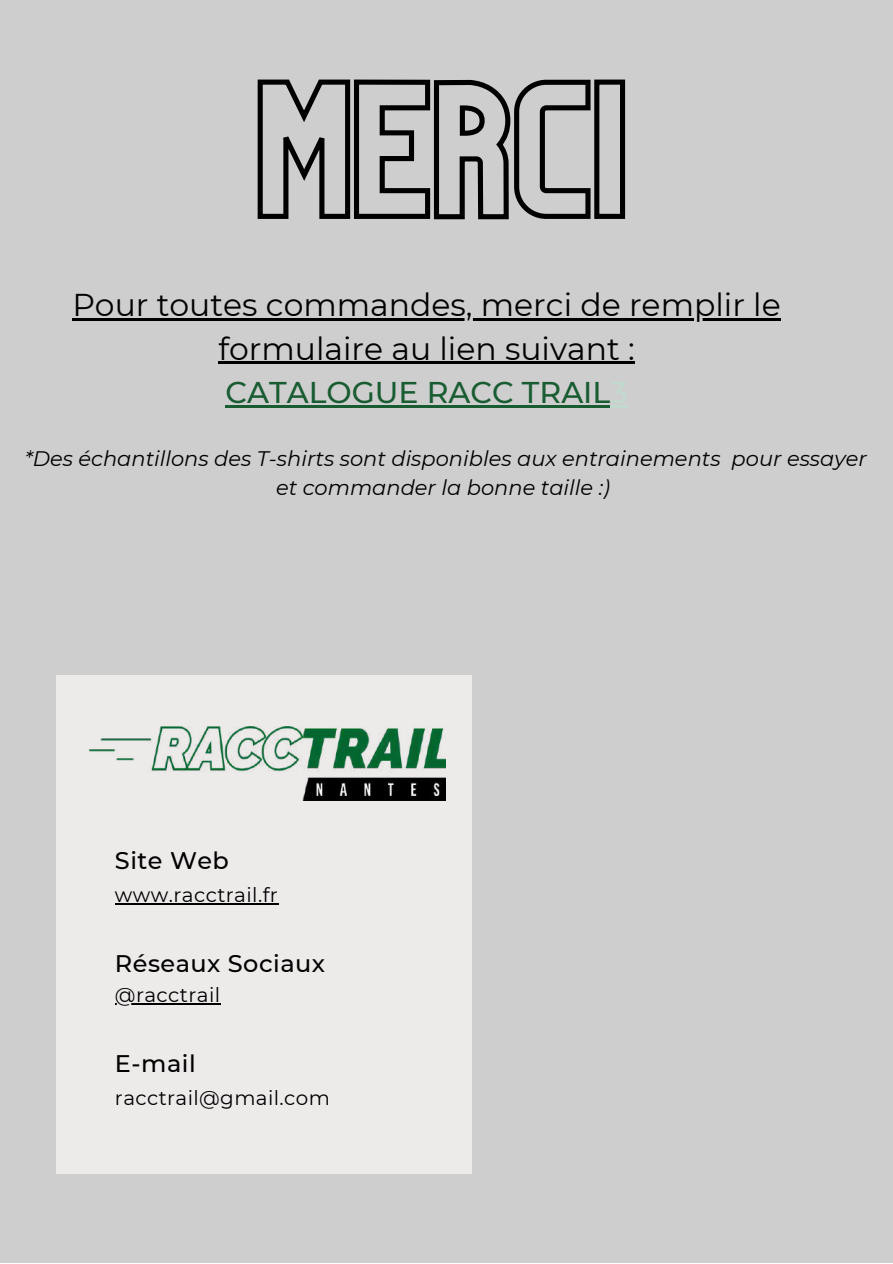
<style>
.page{position:relative;width:893px;height:1264px;background:#fff}
.page>*{position:absolute;margin:0;border:0;box-sizing:border-box;transform-origin:0 0}
.t1{font:31.5px/43.8px "Montserrat";color:#000001;text-align:center}
.t2{font:500 30px "Montserrat";color:#195c32}
.t3{font:500 24px "Montserrat";letter-spacing:.02em;color:#000001}
.t4{font:italic 21px/29.2px "Montserrat";color:#000001;text-align:center}
.t5{font:19.95px "Montserrat";letter-spacing:.02em;color:#000001}
.s1{color:#c2dace}
</style>
<div class="page">
<div style="left:0;top:0;width:892px;height:1262px;background:#cecece"></div>
<div style="left:56px;top:675px;width:415px;height:498px;background:#edeaea"></div>
<img style="left:89px;top:726px;width:357px;height:74px">
<hr style="left:115px;top:1003px;width:105px;height:1px;background:#000001">
<hr style="left:115px;top:903px;width:163px;height:1px;background:#000001">
<hr style="left:72px;top:318px;width:708px;height:2px;background:#000001">
<hr style="left:218px;top:362px;width:416px;height:2px;background:#000001">
<hr style="left:225px;top:405px;width:385px;height:3px;background:#195c32">
<hr style="left:610px;top:405px;width:17px;height:3px;background:#c2dace">
<svg style="left:257px;top:79px;width:369px;height:141px"></svg>
<h1 class="t1" style="left:72px;top:282px;width:709px">Pour toutes commandes, merci de remplir le formulaire au lien suivant :</h1>
<h2 class="t2" style="left:225px;top:374px;width:403px">CATALOGUE RACC TRAIL<span class="s1">3</span></h2>
<p class="t4" style="left:25px;top:444px;width:843px">*Des échantillons des T-shirts sont disponibles aux entrainements pour essayer et commander la bonne taille :)</p>
<p class="t3" style="left:115px;top:846px;width:115px">Site Web</p>
<p class="t5" style="left:115px;top:883px;width:164px">www.racctrail.fr</p>
<p class="t3" style="left:115px;top:948px;width:212px">Réseaux Sociaux</p>
<p class="t5" style="left:115px;top:982px;width:107px">@racctrail</p>
<p class="t3" style="left:115px;top:1048px;width:82px">E-mail</p>
<p class="t5" style="left:115px;top:1085px;width:216px">racctrail@gmail.com</p>
</div>
